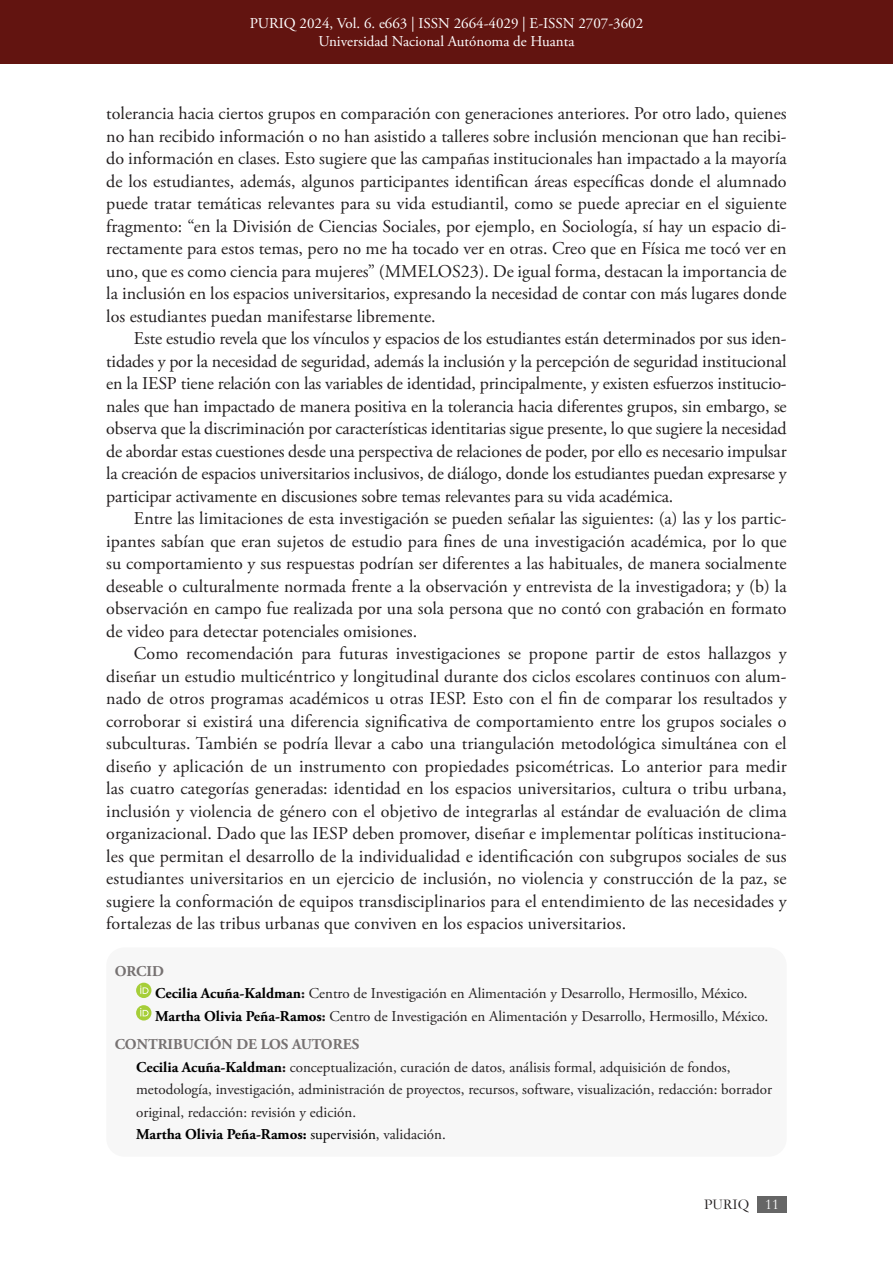
<style>
.page{position:relative;width:893px;height:1263px;background:#fff}
.page>*{position:absolute;margin:0;border:0;box-sizing:border-box;transform-origin:0 0}
.Parrafo_ES{font:18px/22.5px "Adobe Garamond Pro";color:#231f20;text-align:justify}
.t1{font:15px/22.5px "Adobe Garamond Pro";color:#231f20}
.t2{font:15px/18px "Adobe Garamond Pro";color:#fff;text-align:center}
.t3{font:700 15px "Adobe Garamond Pro";color:#000}
.t4{font:700 15px "Adobe Garamond Pro";color:#767171}
.t5{font:15px "Garamond";color:#231f20}
.s1{font-weight:700;color:#000}
.s2{font-weight:700}
.s3{font-weight:400}
.s4{font-weight:400;color:#231f20}
.s5{color:#fff}
</style>
<div class="page">
<div style="left:0;top:0;width:893px;height:64px;background:#621410"></div>
<div style="left:758px;top:1196px;width:29px;height:16px;background:#666"></div>
<div style="left:106px;top:947px;width:681px;height:210px;background:#f7f7f7;border-radius:18px"></div>
<div style="left:136px;top:983px;width:15px;height:15px;background:#a6ce39;border-radius:50%"></div>
<svg style="left:140px;top:985px;width:9px;height:9px"></svg>
<div style="left:136px;top:1005px;width:15px;height:15px;background:#a6ce39;border-radius:50%"></div>
<svg style="left:140px;top:1008px;width:9px;height:8px"></svg>
<p class="t2" style="left:250px;top:15px;width:395px">PURIQ 2024, Vol. 6. e663 | ISSN 2664-4029 | E-ISSN 2707-3602<br>Universidad Nacional Autónoma de Huanta</p>
<p class="Parrafo_ES" style="left:106px;top:103px;width:682px">tolerancia hacia ciertos grupos en comparación con generaciones anteriores. Por otro lado, quienes no han recibido información o no han asistido a talleres sobre inclusión mencionan que han recibi&shy;do información en clases. Esto sugiere que las campañas institucionales han impactado a la mayoría de los estudiantes, además, algunos participantes identifican áreas específicas donde el alumnado puede tratar temáticas relevantes para su vida estudiantil, como se puede apreciar en el siguiente fragmento: “en la División de Ciencias Sociales, por ejemplo, en Sociología, sí hay un espacio di&shy;rectamente para estos temas, pero no me ha tocado ver en otras. Creo que en Física me tocó ver en uno, que es como ciencia para mujeres” (MMELOS23). De igual forma, destacan la importancia de la inclusión en los espacios universitarios, expresando la necesidad de contar con más lugares donde los estudiantes puedan manifestarse libremente.</p>
<p class="Parrafo_ES" style="left:106px;top:328px;width:682px;text-indent:28px">Este estudio revela que los vínculos y espacios de los estudiantes están determinados por sus iden&shy;tidades y por la necesidad de seguridad, además la inclusión y la percepción de seguridad institucional en la IESP tiene relación con las variables de identidad, principalmente, y existen esfuerzos institucio&shy;nales que han impactado de manera positiva en la tolerancia hacia diferentes grupos, sin embargo, se observa que la discriminación por características identitarias sigue presente, lo que sugiere la necesidad de abordar estas cuestiones desde una perspectiva de relaciones de poder, por ello es necesario impulsar la creación de espacios universitarios inclusivos, de diálogo, donde los estudiantes puedan expresarse y participar activamente en discusiones sobre temas relevantes para su vida académica.</p>
<p class="Parrafo_ES" style="left:106px;top:508px;width:682px;text-indent:28px">Entre las limitaciones de esta investigación se pueden señalar las siguientes: (a) las y los partic&shy;ipantes sabían que eran sujetos de estudio para fines de una investigación académica, por lo que su comportamiento y sus respuestas podrían ser diferentes a las habituales, de manera socialmente deseable o culturalmente normada frente a la observación y entrevista de la investigadora; y (b) la observación en campo fue realizada por una sola persona que no contó con grabación en formato de video para detectar potenciales omisiones.</p>
<p class="Parrafo_ES" style="left:106px;top:643px;width:682px;text-indent:28px">Como recomendación para futuras investigaciones se propone partir de estos hallazgos y diseñar un estudio multicéntrico y longitudinal durante dos ciclos escolares continuos con alum&shy;nado de otros programas académicos u otras IESP. Esto con el fin de comparar los resultados y corroborar si existirá una diferencia significativa de comportamiento entre los grupos sociales o subculturas. También se podría llevar a cabo una triangulación metodológica simultánea con el diseño y aplicación de un instrumento con propiedades psicométricas. Lo anterior para medir las cuatro categorías generadas: identidad en los espacios universitarios, cultura o tribu urbana, inclusión y violencia de género con el objetivo de integrarlas al estándar de evaluación de clima organizacional. Dado que las IESP deben promover, diseñar e implementar políticas instituciona&shy;les que permitan el desarrollo de la individualidad e identificación con subgrupos sociales de sus estudiantes universitarios en un ejercicio de inclusión, no violencia y construcción de la paz, se sugiere la conformación de equipos transdisciplinarios para el entendimiento de las necesidades y fortalezas de las tribus urbanas que conviven en los espacios universitarios.</p>
<p class="t4" style="left:115px;top:962px;width:51px">ORCID</p>
<p class="t1" style="left:155px;top:982px;width:594px"><span class="s1">Cecilia Acuña-Kaldman</span><span class="s2">:</span> Centro de Investigación en Alimentación y Desarrollo, Hermosillo, México.</p>
<p class="t1" style="left:155px;top:1005px;width:615px"><span class="s1">Martha Olivia Peña-Ramos</span><span class="s2">:</span> Centro de Investigación en Alimentación y Desarrollo, Hermosillo, México.</p>
<p class="t4" style="left:115px;top:1036px;width:246px">CONTRIBUCIÓN DE LOS AUTORES</p>
<p class="t1" style="left:136px;top:1056px;width:637px"><span class="s1">Cecilia Acuña-Kaldman</span><span class="s2">:</span> conceptualización, curación de datos, análisis formal, adquisición de fondos, metodología, investigación, administración de proyectos, recursos, software, visualización, redacción: borrador original, redacción: revisión y edición.</p>
<p class="t3" style="left:136px;top:1126px;width:311px">Martha Olivia Peña-Ramos: <span class="s3">supervisión</span><span class="s4">, validación.</span></p>
<p class="t5" style="left:704px;top:1194px;width:76px">PURIQ <span class="s5">11</span></p>
</div>
